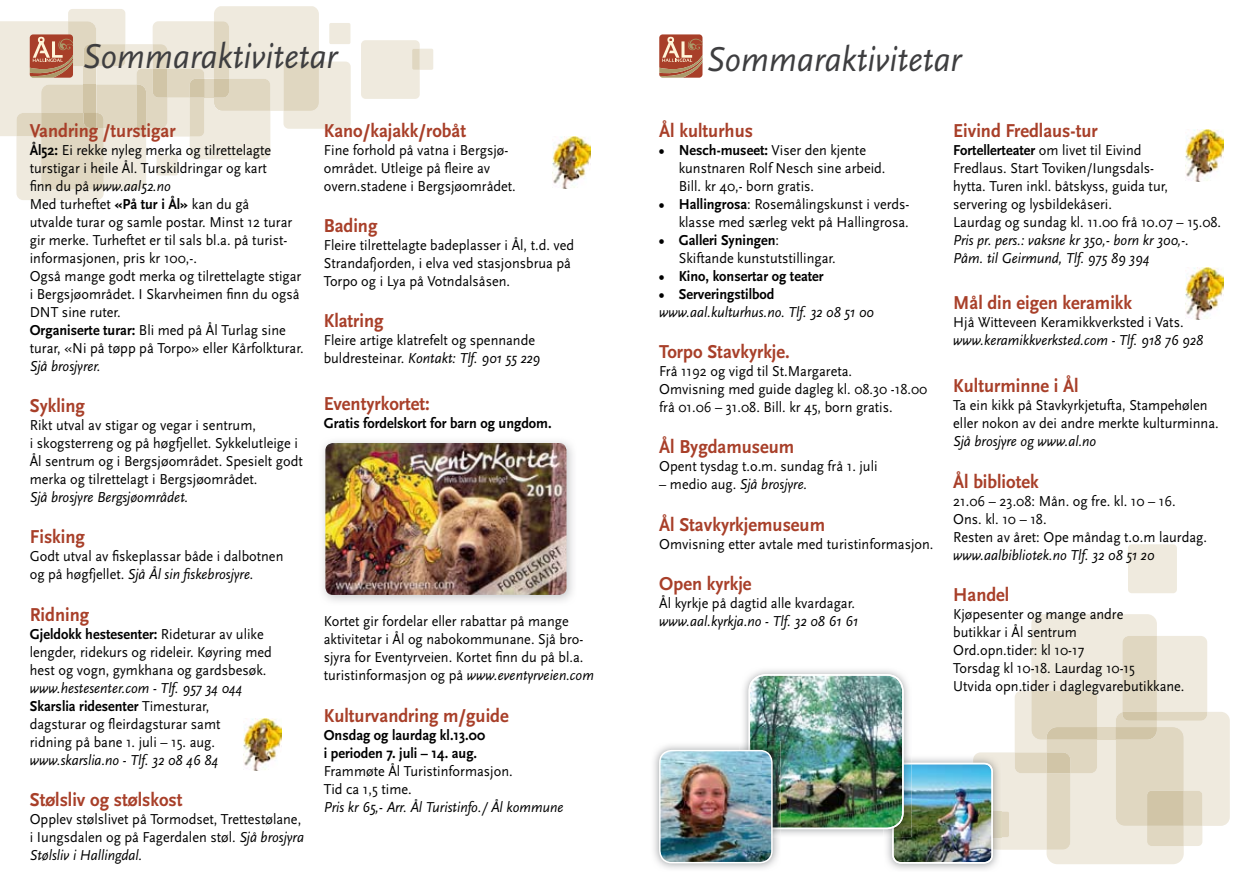
<style>
.page{position:relative;width:1259px;height:893px;background:#fff}
.page>*{position:absolute;margin:0;border:0;box-sizing:border-box;transform-origin:0 0}
.t1{font:italic 36px "Scala Sans OT";color:#3e3e40;scale:.95 1}
.t2{font:700 19.5px "Scala Sans";color:#a83f29;scale:.95 1}
.t3{font:15px/18px "Scala Sans OT";color:#000;scale:.95 1}
.t4{font:italic 15px/18px "Scala Sans OT";color:#000;scale:.95 1}
.t5{font:700 15px/18px "Scala Sans OT";color:#000;scale:.95 1}
.s1{font-weight:700}
.s2{font-style:italic}
.s3{font-style:normal}
</style>
<div class="page">
<div style="left:1128px;top:544px;width:49px;height:49px;background:#efeade"></div>
<svg style="left:361px;top:40px;width:72px;height:59px;background:#f0ebe1"></svg>
<svg style="left:0;top:6px;width:351px;height:194px"></svg>
<svg style="left:659px;top:34px;width:43px;height:44px;background:#b66c52"></svg>
<img style="left:244px;top:719px;width:38px;height:51px">
<img style="left:553px;top:137px;width:38px;height:51px">
<img style="left:1185px;top:130px;width:38px;height:52px">
<img style="left:1185px;top:268px;width:38px;height:52px">
<img style="left:322px;top:441px;width:251px;height:160px">
<img style="left:325px;top:443px;width:241px;height:152px">
<img style="left:743px;top:680px;width:5px;height:61px">
<img style="left:748px;top:614px;width:481px;height:250px">
<img style="left:653px;top:745px;width:127px;height:124px">
<img style="left:740px;top:741px;width:40px;height:96px">
<img style="left:748px;top:741px;width:32px;height:88px">
<img style="left:660px;top:751px;width:112px;height:112px">
<div style="left:659px;top:750px;width:113px;height:113px;border:2px solid #fff;border-radius:12px"></div>
<h1 class="t1" style="left:82px;top:37px;width:270px">Sommaraktivitetar</h1>
<h1 class="t1" style="left:706px;top:39px;width:270px">Sommaraktivitetar</h1>
<h2 class="t2" style="left:30px;top:120px;width:155px">Vandring /turstigar</h2>
<p class="t3" style="left:30px;top:141px;width:290px"><span class="s1">Ål52:</span> Ei rekke nyleg merka og tilrettelagte turstigar i heile Ål. Turskildringar og kart<br>finn du på <span class="s2">www.aal52.no<br></span>Med turheftet <span class="s1">«På tur i Ål»</span> kan du gå<br>utvalde turar og samle postar. Minst 12 turar gir merke. Turheftet er til sals bl.a. på turist&shy;informasjonen, pris kr 100,-.<br>Også mange godt merka og tilrettelagte stigar i Bergsjøområdet. I Skarvheimen finn du også DNT sine ruter.<br><span class="s1">Organiserte turar:</span> Bli med på Ål Turlag sine turar, «Ni på tøpp på Torpo» eller Kårfolkturar.</p>
<p class="t4" style="left:30px;top:357px;width:76px">Sjå brosjyrer.</p>
<h2 class="t2" style="left:30px;top:395px;width:59px">Sykling</h2>
<p class="t3" style="left:30px;top:416px;width:289px">Rikt utval av stigar og vegar i sentrum,<br>i skogsterreng og på høgfjellet. Sykkelutleige i Ål sentrum og i Bergsjøområdet. Spesielt godt merka og tilrettelagt i Bergsjøområdet.</p>
<p class="t4" style="left:30px;top:488px;width:168px">Sjå brosjyre Bergsjøområdet.</p>
<h2 class="t2" style="left:30px;top:527px;width:60px">Fisking</h2>
<p class="t3" style="left:30px;top:548px;width:268px">Godt utval av fiskeplassar både i dalbotnen og på høgfjellet. <span class="s2">Sjå Ål sin fiskebrosjyre.</span></p>
<h2 class="t2" style="left:30px;top:604px;width:64px">Ridning</h2>
<p class="t3" style="left:30px;top:625px;width:256px"><span class="s1">Gjeldokk hestesenter:</span> Rideturar av ulike lengder, ridekurs og rideleir. Køyring med hest og vogn, gymkhana og gardsbesøk.</p>
<p class="t3" style="left:30px;top:679px;width:225px"><span class="s2">www.hestesenter.com - Tlf. 957 34 044<br></span><span class="s1">Skarslia ridesenter</span> Timesturar, dagsturar og fleirdagsturar samt ridning på bane 1. juli – 15. aug.</p>
<p class="t4" style="left:30px;top:751px;width:200px">www.skarslia.no - Tlf. 32 08 46 84</p>
<h2 class="t2" style="left:30px;top:789px;width:162px">Stølsliv og stølskost</h2>
<p class="t3" style="left:30px;top:811px;width:290px">Opplev stølslivet på Tormodset, Trettestølane, i Iungsdalen og på Fagerdalen støl. <span class="s2">Sjå brosjyra<br>Stølsliv i Hallingdal.</span></p>
<h2 class="t2" style="left:324px;top:120px;width:151px">Kano/kajakk/robåt</h2>
<p class="t3" style="left:324px;top:141px;width:204px">Fine forhold på vatna i Bergsjø&shy;området. Utleige på fleire av overn.stadene i Bergsjø området.</p>
<h2 class="t2" style="left:324px;top:215px;width:58px">Bading</h2>
<p class="t3" style="left:324px;top:236px;width:265px">Fleire tilrettelagte badeplasser i Ål, t.d. ved<br>Strandafjorden, i elva ved stasjonsbrua på<br>Torpo og i Lya på Votndalsåsen.</p>
<h2 class="t2" style="left:324px;top:311px;width:65px">Klatring</h2>
<p class="t3" style="left:324px;top:332px;width:229px">Fleire artige klatrefelt og spennande buldresteinar. <span class="s2">Kontakt: Tlf. 901 55 229</span></p>
<h2 class="t2" style="left:324px;top:393px;width:113px">Eventyrkortet:</h2>
<p class="t5" style="left:324px;top:414px;width:241px">Gratis fordelskort for barn og ungdom.</p>
<p class="t3" style="left:324px;top:613px;width:286px">Kortet gir fordelar eller rabattar på mange aktivi tetar i Ål og nabokommunane. Sjå bro&shy;sjyra for Eventyrveien. Kortet finn du på bl.a. turistinformasjon og på <span class="s2">www.eventyrveien.com</span></p>
<h2 class="t2" style="left:324px;top:705px;width:196px">Kulturvandring m/guide</h2>
<p class="t5" style="left:324px;top:726px;width:171px">Onsdag og laurdag kl.13.00 i perioden 7. juli – 14. aug.</p>
<p class="t3" style="left:324px;top:762px;width:200px">Frammøte Ål Turistinformasjon.<br>Tid ca 1,5 time.</p>
<p class="t4" style="left:324px;top:798px;width:254px">Pris kr 65,- Arr. Ål Turistinfo./ Ål kommune</p>
<h2 class="t2" style="left:659px;top:120px;width:100px">Ål kulturhus</h2>
<p class="t3" style="left:679px;top:141px;width:219px;text-indent:-19px"><span class="s1">• Nesch-museet:</span> Viser den kjente kunstnaren Rolf Nesch sine arbeid.<br>Bill. kr 40,- born gratis.</p>
<p class="t3" style="left:659px;top:195px;width:265px;text-align:right"><span class="s1">• Hallingrosa</span>: Rosemålingskunst i verds&shy;klasse med særleg vekt på Hallingrosa.</p>
<p class="t3" style="left:679px;top:231px;width:167px;text-indent:-19px"><span class="s1">• Galleri Syningen</span>:<br>Skiftande kunstutstillingar.</p>
<p class="t5" style="left:659px;top:267px;width:175px">• Kino, konsertar og teater</p>
<p class="t5" style="left:659px;top:285px;width:123px">• Serveringstilbod</p>
<p class="t4" style="left:659px;top:303px;width:227px">www.aal.kulturhus.no. Tlf. 32 08 51 00</p>
<h2 class="t2" style="left:659px;top:341px;width:139px">Torpo Stavkyrkje.</h2>
<p class="t3" style="left:659px;top:362px;width:284px">Frå 1192 og vigd til St.Margareta.<br>Omvisning med guide dagleg kl. 08.30 -18.00 frå 01.06 – 31.08. Bill. kr 45, born gratis.</p>
<h2 class="t2" style="left:659px;top:437px;width:144px">Ål Bygdamuseum</h2>
<p class="t3" style="left:659px;top:458px;width:231px">Opent tysdag t.o.m. sundag frå 1. juli</p>
<p class="t4" style="left:659px;top:476px;width:157px"><span class="s3">– medio aug.</span> Sjå brosjyre.</p>
<h2 class="t2" style="left:659px;top:514px;width:176px">Ål Stavkyrkjemuseum</h2>
<p class="t3" style="left:659px;top:535px;width:290px">Omvisning etter avtale med turistinformasjon.</p>
<h2 class="t2" style="left:659px;top:573px;width:99px">Open kyrkje</h2>
<p class="t3" style="left:659px;top:595px;width:207px">Ål kyrkje på dagtid alle kvardagar.</p>
<p class="t4" style="left:659px;top:613px;width:211px">www.aal.kyrkja.no - Tlf. 32 08 61 61</p>
<h2 class="t2" style="left:953px;top:120px;width:154px">Eivind Fredlaus-tur</h2>
<p class="t3" style="left:953px;top:141px;width:283px"><span class="s1">Fortellerteater</span> om livet til Eivind<br>Fredlaus. Start Toviken/Iungsdals-<br>hytta. Turen inkl. båtskyss, guida tur, servering og lysbildekåseri.<br>Laurdag og sundag kl. 11.00 frå 10.07 – 15.08.</p>
<p class="t4" style="left:953px;top:231px;width:250px">Pris pr. pers.: vaksne kr 350,- born kr 300,-.<br>Påm. til Geirmund, Tlf. 975 89 394</p>
<h2 class="t2" style="left:953px;top:293px;width:190px">Mål din eigen keramikk</h2>
<p class="t3" style="left:953px;top:314px;width:244px">Hjå Witteveen Keramikkverksted i Vats.</p>
<p class="t4" style="left:953px;top:332px;width:264px">www.keramikkverksted.com - Tlf. 918 76 928</p>
<h2 class="t2" style="left:953px;top:375px;width:133px">Kulturminne i Ål</h2>
<p class="t3" style="left:953px;top:397px;width:281px">Ta ein kikk på Stavkyrkjetufta, Stampehølen eller nokon av dei andre merkte kulturminna.</p>
<p class="t4" style="left:953px;top:433px;width:152px">Sjå brosjyre og www.al.no</p>
<h2 class="t2" style="left:953px;top:471px;width:91px">Ål bibliotek</h2>
<p class="t3" style="left:953px;top:492px;width:269px">21.06 – 23.08: Mån. og fre. kl. 10 – 16.<br>Ons. kl. 10 – 18.<br>Resten av året: Ope måndag t.o.m laurdag.</p>
<p class="t4" style="left:953px;top:546px;width:213px">www.aalbibliotek.no Tlf. 32 08 51 20</p>
<h2 class="t2" style="left:953px;top:584px;width:61px">Handel</h2>
<p class="t3" style="left:953px;top:605px;width:245px">Kjøpesenter og mange andre<br>butikkar i Ål sentrum<br>Ord.opn.tider: kl 10-17<br>Torsdag kl 10-18. Laurdag 10-15<br>Utvida opn.tider i daglegvarebutikkane.</p>
</div>
